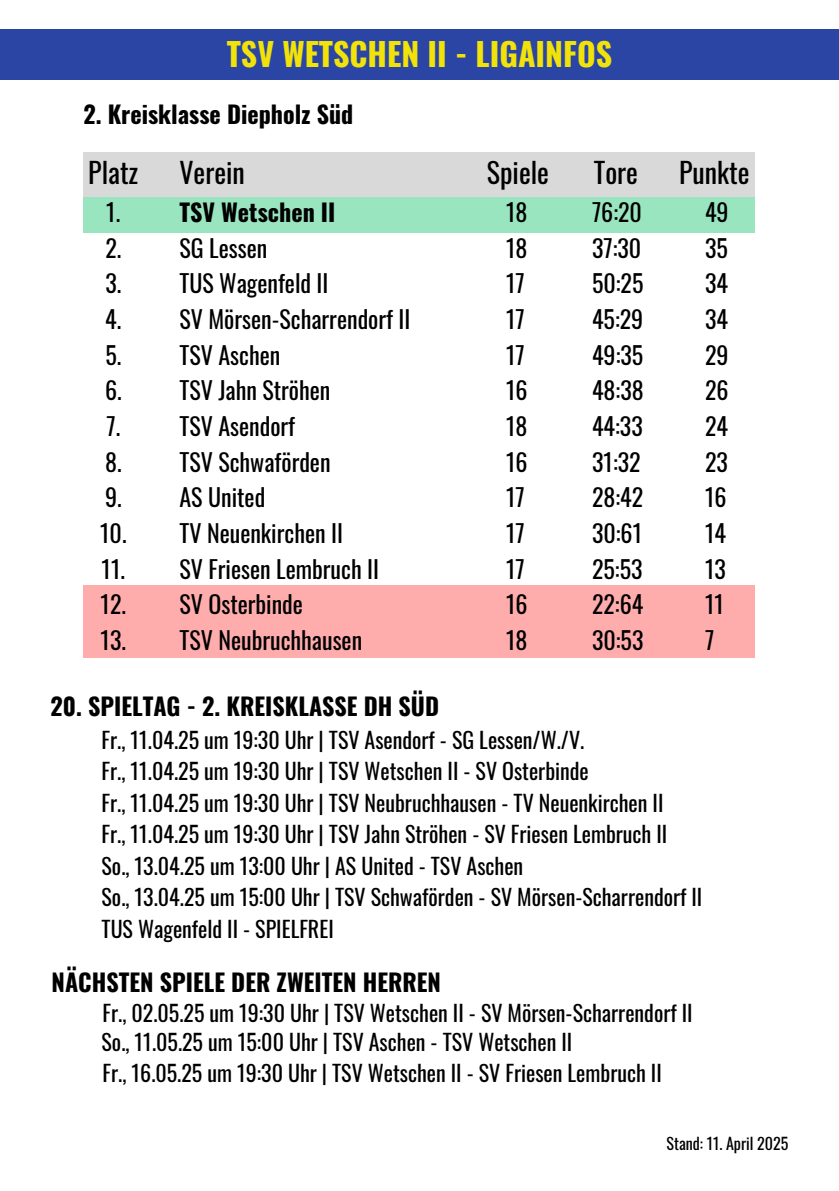
<style>
.page{position:relative;width:839px;height:1191px;background:#fff}
.page>*{position:absolute;margin:0;border:0;box-sizing:border-box;transform-origin:0 0}
.t1{font:700 32px "Oswald";color:#f1e30a}
.t2{font:28px "Oswald";color:#000}
.t3{font:24px "Oswald";color:#000}
.t4{font:700 24px "Oswald";color:#000}
.t5{font:22px "Oswald";color:#000}
.t6{font:16px "Oswald";color:#000}
</style>
<div class="page">
<div style="left:0;top:29px;width:838px;height:50px;background:#2a45a3"></div>
<div style="left:83px;top:152px;width:671px;height:45px;background:#d9d9d9"></div>
<div style="left:83px;top:197px;width:671px;height:36px;background:#99e5c0"></div>
<div style="left:83px;top:586px;width:671px;height:72px;background:#ffacac"></div>
<h1 class="t1" style="left:227px;top:29px;width:387px">TSV WETSCHEN II - LIGAINFOS</h1>
<h3 class="t4" style="left:83px;top:95px;width:271px">2. Kreisklasse Diepholz Süd</h3>
<h4 class="t2" style="left:88px;top:150px;width:52px">Platz</h4>
<h2 class="t2" style="left:179px;top:150px;width:67px">Verein</h2>
<h2 class="t2" style="left:487px;top:150px;width:64px">Spiele</h2>
<h2 class="t2" style="left:594px;top:150px;width:46px">Tore</h2>
<h2 class="t2" style="left:679px;top:150px;width:72px">Punkte</h2>
<h2 class="t3" style="left:106px;top:193px;width:16px">1.</h2>
<h5 class="t3" style="left:105px;top:229px;width:17px">2.</h5>
<h4 class="t3" style="left:105px;top:265px;width:17px">3.</h4>
<p class="t3" style="left:105px;top:300px;width:18px">4.</p>
<h5 class="t3" style="left:105px;top:336px;width:17px">5.</h5>
<p class="t3" style="left:105px;top:372px;width:18px">6.</p>
<h5 class="t3" style="left:106px;top:407px;width:15px">7.</h5>
<h5 class="t3" style="left:105px;top:443px;width:18px">8.</h5>
<p class="t3" style="left:105px;top:479px;width:18px">9.</p>
<h5 class="t3" style="left:100px;top:514px;width:28px">10.</h5>
<p class="t3" style="left:102px;top:550px;width:25px">11.</p>
<h5 class="t3" style="left:101px;top:586px;width:27px">12.</h5>
<h5 class="t3" style="left:101px;top:621px;width:27px">13.</h5>
<h5 class="t4" style="left:179px;top:193px;width:157px">TSV Wetschen II</h5>
<p class="t3" style="left:179px;top:229px;width:89px">SG Lessen</p>
<h5 class="t3" style="left:179px;top:265px;width:150px">TUS Wagenfeld II</h5>
<p class="t3" style="left:179px;top:300px;width:232px">SV Mörsen-Scharrendorf II</p>
<h5 class="t3" style="left:179px;top:336px;width:102px">TSV Aschen</h5>
<h5 class="t3" style="left:179px;top:372px;width:152px">TSV Jahn Ströhen</h5>
<p class="t3" style="left:179px;top:407px;width:117px">TSV Asendorf</p>
<h5 class="t3" style="left:179px;top:443px;width:153px">TSV Schwaförden</h5>
<p class="t3" style="left:179px;top:479px;width:87px">AS United</p>
<h5 class="t3" style="left:179px;top:514px;width:165px">TV Neuenkirchen II</h5>
<h5 class="t3" style="left:179px;top:550px;width:201px">SV Friesen Lembruch II</h5>
<p class="t3" style="left:179px;top:586px;width:125px">SV Osterbinde</p>
<h5 class="t3" style="left:179px;top:621px;width:184px">TSV Neubruchhausen</h5>
<p class="t3" style="left:506px;top:193px;width:23px">18</p>
<h5 class="t3" style="left:592px;top:193px;width:51px">76:20</h5>
<h5 class="t3" style="left:705px;top:193px;width:25px">49</h5>
<p class="t3" style="left:506px;top:229px;width:23px">18</p>
<h5 class="t3" style="left:592px;top:229px;width:51px">37:30</h5>
<p class="t3" style="left:705px;top:229px;width:24px">35</p>
<h5 class="t3" style="left:506px;top:265px;width:20px">17</h5>
<h5 class="t3" style="left:592px;top:265px;width:53px">50:25</h5>
<p class="t3" style="left:705px;top:265px;width:25px">34</p>
<h5 class="t3" style="left:506px;top:300px;width:20px">17</h5>
<p class="t3" style="left:592px;top:300px;width:53px">45:29</p>
<h5 class="t3" style="left:705px;top:300px;width:25px">34</h5>
<h5 class="t3" style="left:506px;top:336px;width:20px">17</h5>
<p class="t3" style="left:592px;top:336px;width:53px">49:35</p>
<h5 class="t3" style="left:705px;top:336px;width:25px">29</h5>
<p class="t3" style="left:506px;top:372px;width:23px">16</p>
<h5 class="t3" style="left:592px;top:372px;width:53px">48:38</h5>
<h5 class="t3" style="left:705px;top:372px;width:25px">26</h5>
<p class="t3" style="left:506px;top:407px;width:23px">18</p>
<h5 class="t3" style="left:592px;top:407px;width:52px">44:33</h5>
<p class="t3" style="left:705px;top:407px;width:25px">24</p>
<h5 class="t3" style="left:506px;top:443px;width:23px">16</h5>
<h5 class="t3" style="left:592px;top:443px;width:50px">31:32</h5>
<h5 class="t3" style="left:705px;top:443px;width:24px">23</h5>
<h5 class="t3" style="left:506px;top:479px;width:20px">17</h5>
<p class="t3" style="left:592px;top:479px;width:53px">28:42</p>
<p class="t3" style="left:705px;top:479px;width:23px">16</p>
<h5 class="t3" style="left:506px;top:514px;width:20px">17</h5>
<h5 class="t3" style="left:592px;top:514px;width:52px">30:61</h5>
<p class="t3" style="left:705px;top:514px;width:23px">14</p>
<p class="t3" style="left:506px;top:550px;width:20px">17</p>
<h3 class="t3" style="left:592px;top:550px;width:52px">25:53</h3>
<h5 class="t3" style="left:705px;top:550px;width:22px">13</h5>
<h5 class="t3" style="left:506px;top:586px;width:23px">16</h5>
<h5 class="t3" style="left:592px;top:586px;width:53px">22:64</h5>
<h5 class="t3" style="left:705px;top:586px;width:20px">11</h5>
<h5 class="t3" style="left:506px;top:621px;width:23px">18</h5>
<h5 class="t3" style="left:592px;top:621px;width:53px">30:53</h5>
<h5 class="t3" style="left:705px;top:621px;width:11px">7</h5>
<h5 class="t4" style="left:51px;top:687px;width:390px">20. SPIELTAG - 2. KREISKLASSE DH SÜD</h5>
<p class="t5" style="left:102px;top:723px;width:484px">Fr., 11.04.25 um 19:30 Uhr | TSV Asendorf - SG Lessen/W./V.</p>
<h5 class="t5" style="left:102px;top:754px;width:488px">Fr., 11.04.25 um 19:30 Uhr | TSV Wetschen II - SV Osterbinde</h5>
<p class="t5" style="left:102px;top:785px;width:563px">Fr., 11.04.25 um 19:30 Uhr | TSV Neubruchhausen - TV Neuenkirchen II</p>
<h5 class="t5" style="left:102px;top:817px;width:567px">Fr., 11.04.25 um 19:30 Uhr | TSV Jahn Ströhen - SV Friesen Lembruch II</h5>
<h5 class="t5" style="left:102px;top:849px;width:423px">So., 13.04.25 um 13:00 Uhr | AS United - TSV Aschen</h5>
<p class="t5" style="left:102px;top:880px;width:602px">So., 13.04.25 um 15:00 Uhr | TSV Schwaförden - SV Mörsen-Scharrendorf II</p>
<h5 class="t5" style="left:102px;top:912px;width:234px">TUS Wagenfeld II - SPIELFREI</h5>
<h5 class="t4" style="left:52px;top:963px;width:391px">NÄCHSTEN SPIELE DER ZWEITEN HERREN</h5>
<h5 class="t5" style="left:103px;top:995px;width:591px">Fr., 02.05.25 um 19:30 Uhr | TSV Wetschen II - SV Mörsen-Scharrendorf II</h5>
<h5 class="t5" style="left:103px;top:1056px;width:560px">Fr., 16.05.25 um 19:30 Uhr | TSV Wetschen II - SV Friesen Lembruch II</h5>
<p class="t5" style="left:102px;top:1025px;width:472px">So., 11.05.25 um 15:00 Uhr | TSV Aschen - TSV Wetschen II</p>
<p class="t6" style="left:666px;top:1131px;width:123px">Stand: 11. April 2025</p>
</div>
